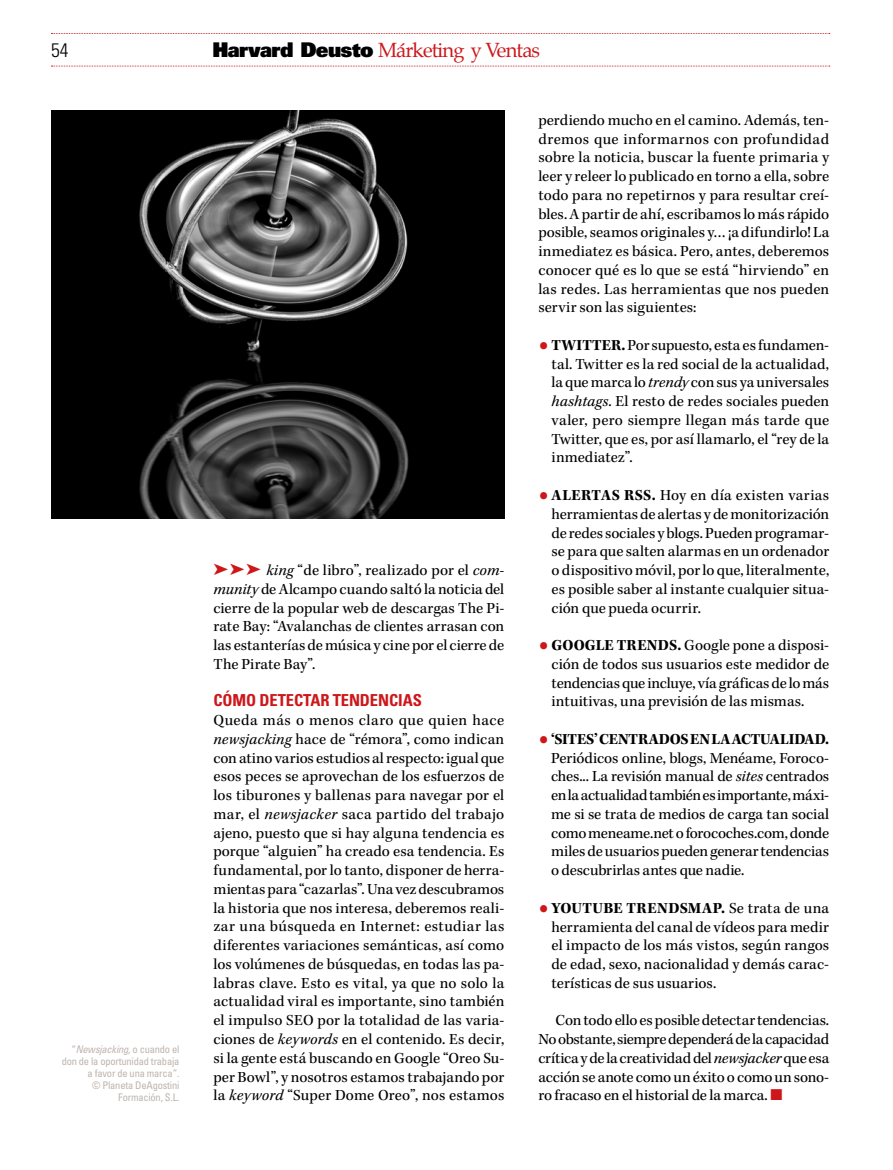
<style>
.page{position:relative;width:893px;height:1170px;background:#fff}
.page>*{position:absolute;margin:0;border:0;box-sizing:border-box;transform-origin:0 0}
.t1{font:20.1px "Palatino";letter-spacing:-.04em;color:#cd171a}
.t2{font:300 condensed 19.5px "Univers LT Std";color:#000}
.t3{font:700 condensed 16.5px "Univers LT Std";letter-spacing:-.005em;color:#cd171a}
.t4{font:15.75px/18.8px "Kepler Std";color:#000;text-align:justify}
.t5{font:condensed 10.5px/12px "Univers LT Std";letter-spacing:-.02em;color:#bfb4ae;text-align:right}
.s1{font-family:"Univers LT Std X Black";font-size:20.25px;color:#000}
.s2{font-style:italic}
.s3{color:#cd171a}
.s4{font-size:33px;color:#cd171a}
.s5{font-weight:700}
</style>
<div class="page">
<svg style="left:51px;top:33px;width:779px;height:1px"></svg>
<svg style="left:51px;top:66px;width:779px;height:1px"></svg>
<img style="left:51px;top:111px;width:453px;height:407px">
<p class="t2" style="left:51px;top:38px;width:19px">54</p>
<p class="t1" style="left:212px;top:33px;width:329px"><span class="s1">Harvard Deusto</span> Márketing y Ventas</p>
<p class="t5" style="left:62px;top:1042px;width:119px">“<span class="s2">Newsjacking,</span> o cuando el don de la oportunidad trabaja a favor de una marca”.<br>© Planeta DeAgostini<br>Formación, S.L.</p>
<p class="t4" style="left:213px;top:561px;width:292px"><span class="s3">➤</span> <span class="s3">➤</span> <span class="s3">➤</span> <span class="s2">king</span> “de libro”, realizado por el <span class="s2">com&shy;munity</span> de Alcampo cuando saltó la noticia del cierre de la popular web de descargas The Pi&shy;rate Bay: “Avalanchas de clientes arrasan con las estanterías de música y cine por el cierre de The Pirate Bay”.</p>
<p class="t3" style="left:213px;top:690px;width:210px">CÓMO DETECTAR TENDENCIAS</p>
<p class="t4" style="left:213px;top:711px;width:292px">Queda más o menos claro que quien hace <span class="s2">newsjacking</span> hace de “rémora”, como indican con atino varios estudios al respecto: igual que esos peces se aprovechan de los esfuerzos de los tiburones y ballenas para navegar por el mar, el <span class="s2">newsjacker</span> saca partido del trabajo ajeno, puesto que si hay alguna tendencia es porque “alguien” ha creado esa tendencia. Es fundamental, por lo tanto, disponer de herra&shy;mientas para “cazarlas”. Una vez descubramos la historia que nos interesa, deberemos reali&shy;zar una búsqueda en Internet: estudiar las diferentes variaciones semánticas, así como los volúmenes de búsquedas, en todas las pa&shy;labras clave. Esto es vital, ya que no solo la actualidad viral es importante, sino también el impulso SEO por la totalidad de las varia&shy;ciones de <span class="s2">keywords</span> en el contenido. Es decir, si la gente está buscando en Google “Oreo Su&shy;per Bowl”, y nosotros estamos trabajando por la <span class="s2">keyword</span> “Super Dome Oreo”, nos estamos</p>
<p class="t4" style="left:538px;top:111px;width:292px">perdiendo mucho en el camino. Además, ten&shy;dremos que informarnos con profundidad sobre la noticia, buscar la fuente primaria y leer y releer lo publicado en torno a ella, sobre todo para no repetirnos y para resultar creí&shy;bles. A partir de ahí, escribamos lo más rápido posible, seamos originales y… ¡a difundirlo! La inmediatez es básica. Pero, antes, deberemos conocer qué es lo que se está “hirviendo” en las redes. Las herramientas que nos pueden servir son las siguientes:</p>
<p class="t4" style="left:552px;top:336px;width:279px;text-indent:-13px"><span class="s4">•</span> <span class="s5">TWITTER.</span> Por supuesto, esta es fundamen&shy;tal. Twitter es la red social de la actualidad, la que marca lo <span class="s2">trendy</span> con sus ya universales <span class="s2">hashtags</span>. El resto de redes sociales pueden valer, pero siempre llegan más tarde que Twitter, que es, por así llamarlo, el “rey de la inmediatez”.</p>
<p class="t4" style="left:552px;top:486px;width:279px;text-indent:-13px"><span class="s4">•</span> <span class="s5">ALERTAS RSS.</span> Hoy en día existen varias herramientas de alertas y de monitorización de redes sociales y blogs. Pueden programar&shy;se para que salten alarmas en un ordenador o dispositivo móvil, por lo que, literalmente, es posible saber al instante cualquier situa&shy;ción que pueda ocurrir.</p>
<p class="t4" style="left:552px;top:636px;width:279px;text-indent:-13px"><span class="s4">•</span> <span class="s5">GOOGLE TRENDS.</span> Google pone a disposi&shy;ción de todos sus usuarios este medidor de tendencias que incluye, vía gráficas de lo más intuitivas, una previsión de las mismas.</p>
<p class="t4" style="left:551px;top:730px;width:280px;text-indent:-13px"><span class="s4">•</span><span class="s5">‘SITES’ CENTRADOS EN LA ACTUALIDAD.<br></span>Periódicos online, blogs, Menéame, Foroco&shy;ches... La revisión manual de <span class="s2">sites</span> centrados en la actualidad también es importante, máxi&shy;me si se trata de medios de carga tan social como meneame.net o forocoches.com, donde miles de usuarios pueden generar tendencias o descubrirlas antes que nadie.</p>
<p class="t4" style="left:552px;top:899px;width:279px;text-indent:-13px"><span class="s4">•</span> <span class="s5">YOUTUBE TRENDSMAP.</span> Se trata de una herramienta del canal de vídeos para medir el impacto de los más vistos, según rangos de edad, sexo, nacionalidad y demás carac&shy;terísticas de sus usuarios.</p>
<p class="t4" style="left:538px;top:1011px;width:292px;text-indent:17px">Con todo ello es posible detectar tendencias.<br>No obstante, siempre dependerá de la capacidad crítica y de la creatividad del <span class="s2">newsjacker</span> que esa acción se anote como un éxito o como un sono&shy;ro fracaso en el historial de la marca. <span class="s3">■</span></p>
</div>
